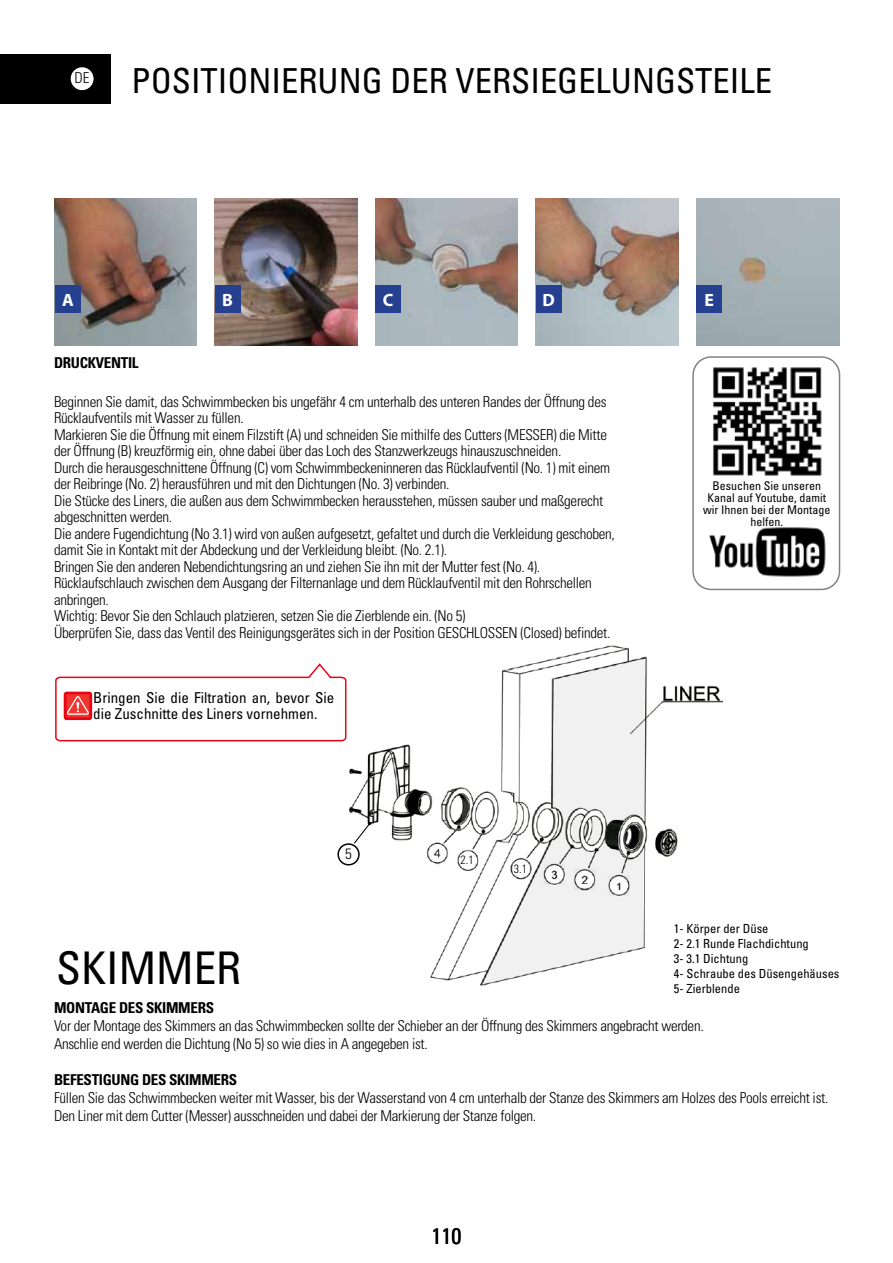
<style>
.page{position:relative;width:893px;height:1263px;background:#fff}
.page>*{position:absolute;margin:0;border:0;box-sizing:border-box;transform-origin:0 0}
.t1{font:condensed 45px "Univers";color:#000}
.t2{font:condensed 34.5px "Univers";color:#000}
.t3{font:condensed 22.5px "Univers";color:#000}
.t4{font:700 17.85px "Myriad Pro";color:#fff}
.t5{font:300 condensed 15px/16.5px "Univers";letter-spacing:-.02em;color:#000}
.t6{font:condensed 15px/16.5px "Univers";color:#000}
.t7{font:700 condensed 15px "Univers";letter-spacing:-.02em;color:#000}
.t8{font:condensed 12.45px/15px "Univers";color:#000}
.t9{font:condensed 12px/12px "Univers";color:#000;text-align:center}
.t10{font:300 condensed 12px "Univers";color:#000}
</style>
<div class="page">
<div style="left:0;top:54px;width:110px;height:49px;background:#000"></div>
<div style="left:71px;top:67px;width:23px;height:23px;background:#fff;border-radius:50%"></div>
<img style="left:54px;top:198px;width:143px;height:148px">
<img style="left:215px;top:198px;width:142px;height:148px">
<img style="left:375px;top:198px;width:143px;height:148px">
<img style="left:536px;top:198px;width:142px;height:148px">
<img style="left:696px;top:198px;width:143px;height:148px">
<div style="left:55px;top:285px;width:26px;height:28px;background:#25408f"></div>
<div style="left:215px;top:285px;width:25px;height:28px;background:#25408f"></div>
<div style="left:375px;top:285px;width:26px;height:28px;background:#25408f"></div>
<div style="left:536px;top:285px;width:26px;height:28px;background:#25408f"></div>
<div style="left:696px;top:285px;width:26px;height:28px;background:#25408f"></div>
<div style="left:692px;top:356px;width:148px;height:234px;border:2px solid #808285;border-radius:18px"></div>
<img style="left:713px;top:367px;width:109px;height:109px">
<img style="left:701px;top:512px;width:140px;height:79px">
<svg style="left:55px;top:663px;width:292px;height:79px"></svg>
<div style="left:64px;top:692px;width:28px;height:28px;border:3px solid #eb0312;border-radius:2px"></div>
<img style="left:349px;top:645px;width:373px;height:340px">
<div style="left:338px;top:844px;width:21px;height:21px;background:#fff;border-radius:50%"></div>
<div style="left:337px;top:843px;width:23px;height:22px;border:2px solid #000;border-radius:50%"></div>
<svg style="left:353px;top:822px;width:18px;height:23px"></svg>
<div style="left:514px;top:864px;width:13px;height:10px;background:#fff"></div>
<div style="left:461px;top:855px;width:13px;height:10px;background:#fff"></div>
<p class="t5" style="left:74px;top:70px;width:17px">ENDE</p>
<h2 class="t2" style="left:132px;top:59px;width:642px">POSITIONIERUNG DER VERSIEGELUNGSTEILE</h2>
<p class="t4" style="left:62px;top:288px;width:13px">A</p>
<p class="t4" style="left:222px;top:288px;width:12px">B</p>
<p class="t4" style="left:383px;top:288px;width:12px">C</p>
<p class="t4" style="left:543px;top:288px;width:14px">D</p>
<p class="t4" style="left:705px;top:288px;width:11px">E</p>
<p class="t7" style="left:54px;top:354px;width:86px">DRUCKVENTIL</p>
<p class="t5" style="left:54px;top:393px;width:562px">Beginnen Sie damit, das Schwimmbecken bis ungefähr 4 cm unterhalb des unteren Randes der Öffnung des Rücklaufventils mit Wasser zu füllen.<br>Markieren Sie die Öffnung mit einem Filzstift (A) und schneiden Sie mithilfe des Cutters (MESSER) die Mitte der Öffnung (B) kreuzförmig ein, ohne dabei über das Loch des Stanzwerkzeugs hinauszuschneiden.<br>Durch die herausgeschnittene Öffnung (C) vom Schwimmbeckeninneren das Rücklaufventil (No. 1) mit einem der Reibringe (No. 2) herausführen und mit den Dichtungen (No. 3) verbinden.<br>Die Stücke des Liners, die außen aus dem Schwimmbecken herausstehen, müssen sauber und maßgerecht abgeschnitten werden.<br>Die andere Fugendichtung (No 3.1) wird von außen aufgesetzt, gefaltet und durch die Verkleidung geschoben, damit Sie in Kontakt mit der Abdeckung und der Verkleidung bleibt. (No. 2.1).<br>Bringen Sie den anderen Nebendichtungsring an und ziehen Sie ihn mit der Mutter fest (No. 4).<br>Rücklaufschlauch zwischen dem Ausgang der Filternanlage und dem Rücklaufventil mit den Rohrschellen anbringen.<br>Wichtig: Bevor Sie den Schlauch platzieren, setzen Sie die Zierblende ein. (No 5)<br>Überprüfen Sie, dass das Ventil des Reinigungsgerätes sich in der Position GESCHLOSSEN (Closed) befindet.</p>
<p class="t6" style="left:93px;top:689px;width:242px">Bringen Sie die Filtration an, bevor Sie die Zuschnitte des Liners vornehmen.</p>
<h1 class="t1" style="left:56px;top:939px;width:187px">SKIMMER</h1>
<p class="t5" style="left:345px;top:846px;width:8px">5</p>
<p class="t10" style="left:461px;top:853px;width:15px">2.1</p>
<p class="t10" style="left:514px;top:861px;width:15px">3.1</p>
<p class="t9" style="left:703px;top:479px;width:129px">Besuchen Sie unseren<br>Kanal auf Youtube, damit wir Ihnen bei der Montage helfen.</p>
<p class="t8" style="left:674px;top:920px;width:167px">1- Körper der Düse<br>2- 2.1 Runde Flachdichtung<br>3- 3.1 Dichtung<br>4- Schraube des Düsengehäuses<br>5- Zierblende</p>
<p class="t7" style="left:54px;top:999px;width:162px">MONTAGE DES SKIMMERS</p>
<p class="t5" style="left:54px;top:1017px;width:651px;line-height:18px">Vor der Montage des Skimmers an das Schwimmbecken sollte der Schieber an der Öffnung des Skimmers angebracht werden.<br>Anschlie end werden die Dichtung (No 5) so wie dies in A angegeben ist.</p>
<p class="t7" style="left:54px;top:1071px;width:185px">BEFESTIGUNG DES SKIMMERS</p>
<p class="t5" style="left:54px;top:1089px;width:776px;line-height:18px">Füllen Sie das Schwimmbecken weiter mit Wasser, bis der Wasserstand von 4 cm unterhalb der Stanze des Skimmers am Holzes des Pools erreicht ist.<br>Den Liner mit dem Cutter (Messer) ausschneiden und dabei der Markierung der Stanze folgen.</p>
<h3 class="t3" style="left:431px;top:1221px;width:31px">110</h3>
</div>
